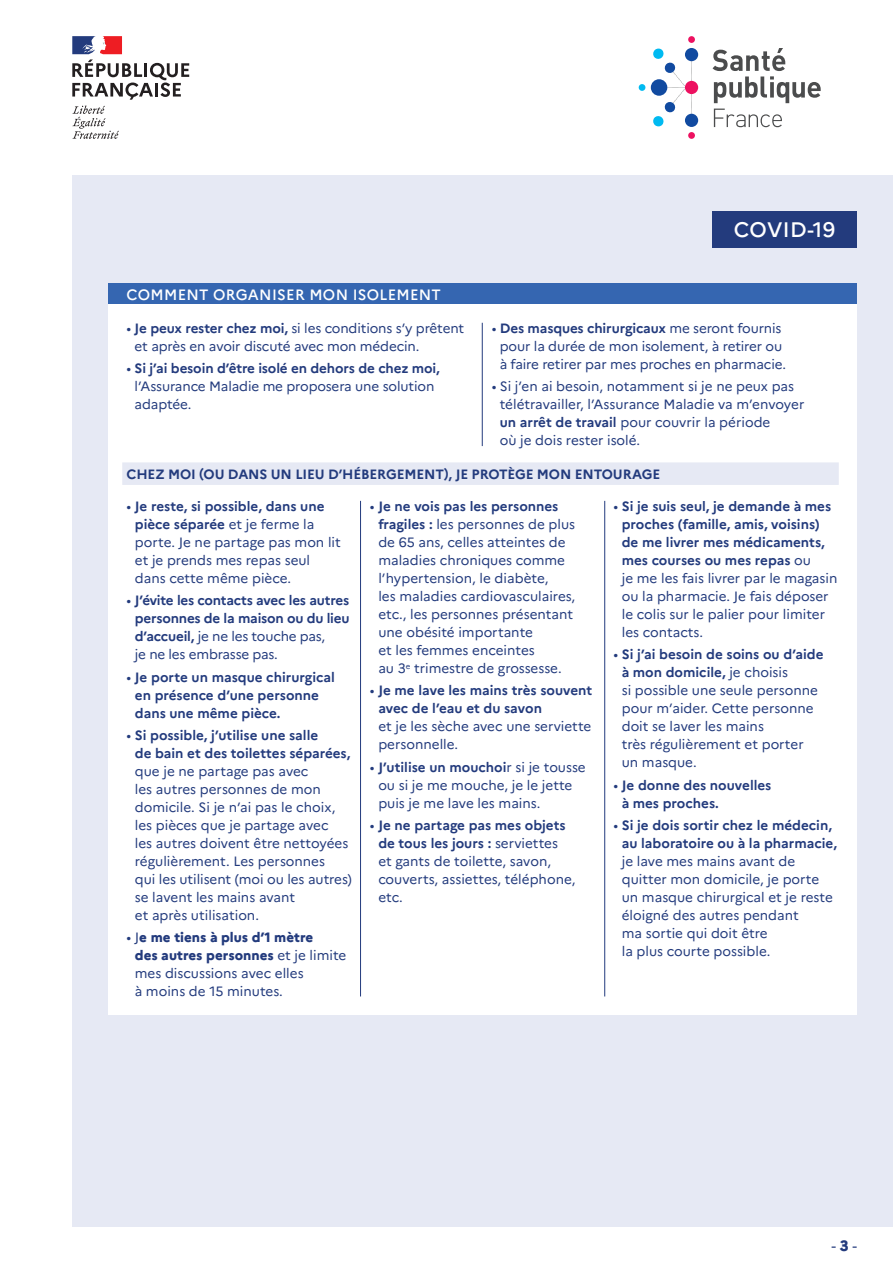
<style>
.page{position:relative;width:893px;height:1263px;background:#fff}
.page>*{position:absolute;margin:0;border:0;box-sizing:border-box;transform-origin:0 0}
.t1{font:500 21px "Marianne";letter-spacing:.02em;color:#fff}
.t2{font:500 15px "Marianne";letter-spacing:.02em;color:#fff}
.t3{font:15px "Marianne";color:#233b7d}
.t4{font:13.5px/18px "Marianne";color:#233b7d}
.t5{font:700 13.5px/18px "Marianne";letter-spacing:-.005em;color:#233b7d}
.s1{font-weight:700}
.s2{font-weight:400}
.s3{font-weight:800}
</style>
<div class="page">
<div style="left:72px;top:175px;width:821px;height:1052px;background:#e6e9f4"></div>
<svg style="left:72px;top:106px;width:47px;height:33px"></svg>
<svg style="left:72px;top:36px;width:117px;height:64px"></svg>
<svg style="left:691px;top:61px;width:1px;height:20px"></svg>
<svg style="left:691px;top:94px;width:1px;height:20px"></svg>
<div style="left:685px;top:114px;width:13px;height:13px;background:#114aa0;border-radius:50%"></div>
<div style="left:685px;top:48px;width:13px;height:13px;background:#114aa0;border-radius:50%"></div>
<div style="left:685px;top:81px;width:13px;height:13px;background:#ed1160;border-radius:50%"></div>
<div style="left:639px;top:84px;width:6px;height:7px;background:#00baf1;border-radius:50%"></div>
<svg style="left:652px;top:48px;width:33px;height:79px"></svg>
<div style="left:688px;top:132px;width:7px;height:7px;background:#ed1160;border-radius:50%"></div>
<div style="left:688px;top:36px;width:7px;height:7px;background:#ed1160;border-radius:50%"></div>
<svg style="left:713px;top:48px;width:108px;height:55px"></svg>
<svg style="left:714px;top:109px;width:68px;height:18px"></svg>
<div style="left:712px;top:211px;width:145px;height:36px;background:#233b7d"></div>
<div style="left:108px;top:283px;width:749px;height:22px;background:#3566b1"></div>
<div style="left:108px;top:501px;width:749px;height:514px;background:#fff"></div>
<div style="left:108px;top:446px;width:749px;height:55px;background:#fff"></div>
<div style="left:122px;top:462px;width:717px;height:23px;background:#e6e9f4"></div>
<hr style="left:360px;top:501px;width:1px;height:495px;background:#233b7d">
<hr style="left:604px;top:501px;width:1px;height:495px;background:#233b7d">
<div style="left:108px;top:305px;width:749px;height:141px;background:#fff"></div>
<hr style="left:482px;top:323px;width:1px;height:123px;background:#233b7d">
<p class="t2" style="left:126px;top:285px;width:316px">COMMENT ORGANISER MON ISOLEMENT</p>
<p class="t4" style="left:135px;top:319px;width:331px;text-indent:-8px">• <span class="s1">Je peux rester chez moi,</span> si les conditions s’y prêtent et après en avoir discuté avec mon médecin.</p>
<p class="t4" style="left:135px;top:359px;width:307px;text-indent:-8px">• <span class="s1">Si j’ai besoin d’être isolé en dehors de chez moi, </span>l’Assurance Maladie me proposera une solution adaptée.</p>
<p class="t1" style="left:734px;top:217px;width:103px">COVID-19</p>
<p class="t4" style="left:500px;top:319px;width:288px;text-indent:-8px">• <span class="s1">Des masques chirurgicaux</span> me seront fournis pour la durée de mon isolement, à retirer ou à faire retirer par mes proches en pharmacie.</p>
<p class="t4" style="left:500px;top:377px;width:306px;text-indent:-8px">• Si j’en ai besoin, notamment si je ne peux pas télétravailler, l’Assurance Maladie va m’envoyer <span class="s1">un arrêt de travail</span> pour couvrir la période<br>où je dois rester isolé.</p>
<p class="t5" style="left:126px;top:465px;width:535px">CHEZ MOI (OU DANS UN LIEU D’HÉBERGEMENT), JE PROTÈGE MON ENTOURAGE</p>
<p class="t4" style="left:135px;top:497px;width:207px;text-indent:-8px">• <span class="s1">Je reste, si possible, dans une pièce séparée</span> et je ferme la porte. Je ne partage pas mon lit et je prends mes repas seul dans cette même pièce.</p>
<p class="t5" style="left:135px;top:591px;width:216px;text-indent:-8px"><span class="s2">•</span> J’évite les contacts avec les autres personnes de la maison ou du lieu d’accueil, <span class="s2">je ne les touche pas,<br>je ne les embrasse pas.</span></p>
<p class="t5" style="left:135px;top:668px;width:202px;text-indent:-8px"><span class="s2">•</span> Je porte un masque chirurgical en présence d’une personne dans une même pièce.</p>
<p class="t4" style="left:135px;top:726px;width:218px;text-indent:-8px">• <span class="s1">Si possible, j’utilise une salle<br>de bain et des toilettes séparées, </span>que je ne partage pas avec<br>les autres personnes de mon domicile. Si je n’ai pas le choix, les pièces que je partage avec<br>les autres doivent être nettoyées régulièrement. Les personnes<br>qui les utilisent (moi ou les autres) se lavent les mains avant<br>et après utilisation.</p>
<p class="t4" style="left:135px;top:928px;width:213px;text-indent:-8px">• J<span class="s3">e me tiens à plus d’1 mètre<br>des autres personnes</span> et je limite mes discussions avec elles<br>à moins de 15 minutes.</p>
<p class="t4" style="left:378px;top:497px;width:198px;text-indent:-8px">• <span class="s1">Je ne vois pas les personnes fragiles :</span> les personnes de plus de 65 ans, celles atteintes de maladies chroniques comme l’hypertension, le diabète,<br>les maladies cardiovasculaires, etc., les personnes présentant une obésité importante<br>et les femmes enceintes<br>au 3<sup>e</sup> trimestre de grossesse.</p>
<p class="t5" style="left:378px;top:681px;width:216px;text-indent:-8px"><span class="s2">•</span> Je me lave les mains très souvent avec de l’eau et du savon<br><span class="s2">et je les sèche avec une serviette personnelle.</span></p>
<p class="t4" style="left:378px;top:758px;width:209px;text-indent:-8px">• <span class="s1">J’utilise un mouchoi</span>r si je tousse ou si je me mouche, je le jette puis je me lave les mains.</p>
<p class="t4" style="left:378px;top:816px;width:199px;text-indent:-8px">• <span class="s1">Je ne partage pas mes objets de tous les jours :</span> serviettes<br>et gants de toilette, savon, couverts, assiettes, téléphone, etc.</p>
<p class="t4" style="left:622px;top:497px;width:217px;text-indent:-8px">• <span class="s1">Si je suis seul, je demande à mes proches (famille, amis, voisins) de me livrer mes médicaments, mes courses ou mes repas</span> ou<br>je me les fais livrer par le magasin ou la pharmacie. Je fais déposer le colis sur le palier pour limiter les contacts.</p>
<p class="t4" style="left:622px;top:645px;width:203px;text-indent:-8px">• <span class="s1">Si j’ai besoin de soins ou d’aide à mon domicile,</span> je choisis<br>si possible une seule personne pour m’aider. Cette personne doit se laver les mains<br>très régulièrement et porter un masque.</p>
<p class="t5" style="left:622px;top:776px;width:151px;text-indent:-8px"><span class="s2">•</span> Je donne des nouvelles à mes proches.</p>
<p class="t4" style="left:622px;top:816px;width:217px;text-indent:-8px">• <span class="s1">Si je dois sortir chez le médecin, au laboratoire ou à la pharmacie, </span>je lave mes mains avant de quitter mon domicile, je porte un masque chirurgical et je reste éloigné des autres pendant<br>ma sortie qui doit être<br>la plus courte possible.</p>
<p class="t3" style="left:832px;top:1236px;width:27px">- <span class="s3">3</span> -</p>
</div>
